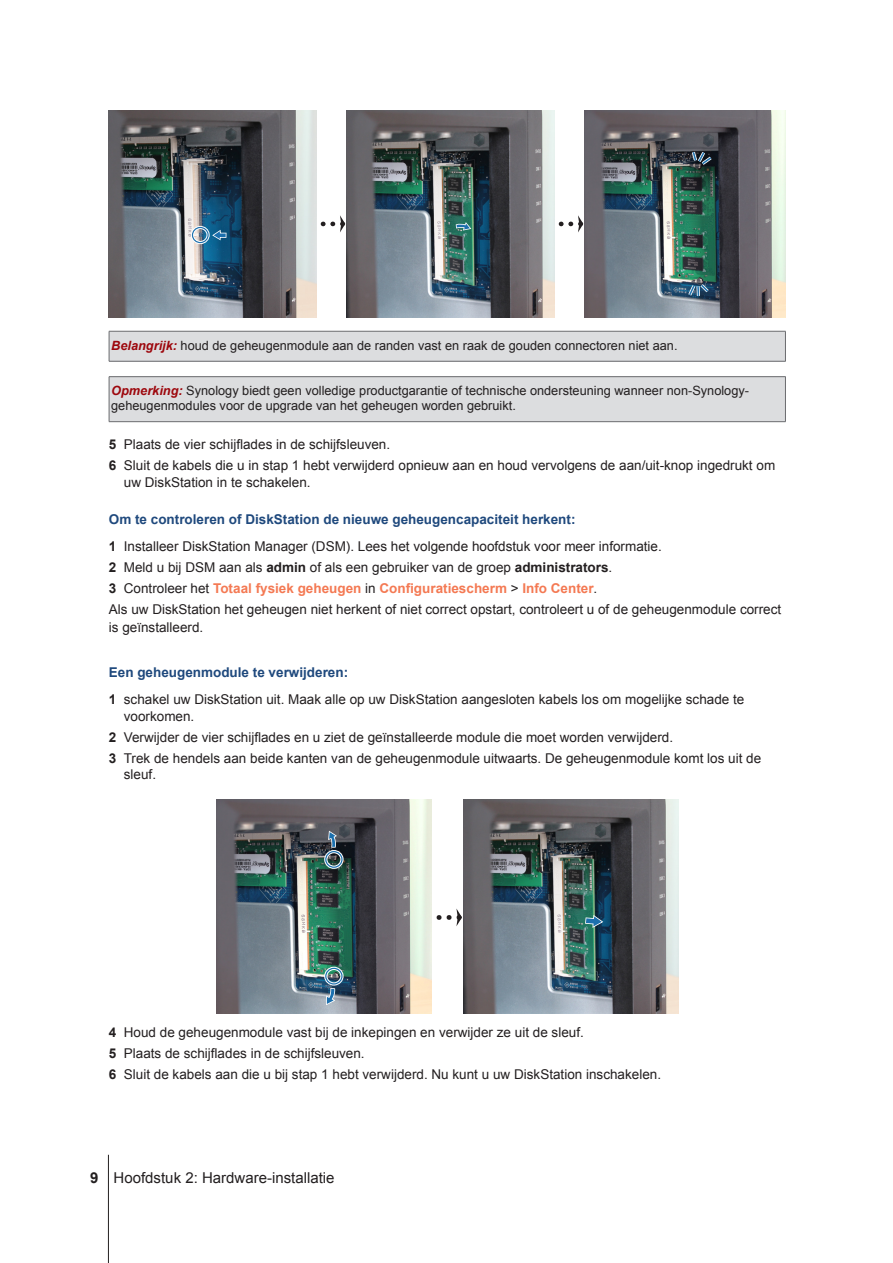
<style>
.page{position:relative;width:893px;height:1263px;background:#fff}
.page>*{position:absolute;margin:0;border:0;box-sizing:border-box;transform-origin:0 0}
.t1{font:15px "Arial";color:#231f20}
.Body-sidebar{font:13.5px/16.5px "Arial";color:#231f20}
.t2{font:700 13.5px "Arial";color:#f47953}
.DisplaySentence{font:700 13.5px "Arial";color:#1f497d}
.Body-sidebar-2{font:700 13.5px "Arial";color:#1f497d}
.Warning-sidebar{font:12.75px/15px "Arial";color:#231f20}
.s1{font-weight:700;font-style:italic;color:#9d070d}
.s2{font-weight:700}
.s3{color:#231f20}
.s4{font-weight:400;color:#231f20}
</style>
<div class="page">
<hr style="left:108px;top:1155px;width:1px;height:108px;background:#231f20">
<svg style="left:316px;top:215px;width:29px;height:17px"></svg>
<svg style="left:554px;top:215px;width:29px;height:17px"></svg>
<img style="left:109px;top:110px;width:207px;height:207px">
<img style="left:585px;top:110px;width:201px;height:207px">
<img style="left:347px;top:110px;width:207px;height:207px">
<svg style="left:689px;top:148px;width:26px;height:20px"></svg>
<svg style="left:686px;top:281px;width:26px;height:18px"></svg>
<svg style="left:455px;top:221px;width:18px;height:10px"></svg>
<svg style="left:211px;top:228px;width:16px;height:13px"></svg>
<div style="left:191px;top:226px;width:19px;height:18px;border:3px solid #fff;border-radius:50%"></div>
<div style="left:192px;top:227px;width:17px;height:16px;border:1px solid #1c70ae;border-radius:50%"></div>
<div style="left:109px;top:331px;width:676px;height:30px;background:#dcdddf"></div>
<hr style="left:109px;top:331px;width:1px;height:30px;background:#6c6d70">
<hr style="left:785px;top:331px;width:1px;height:30px;background:#6c6d70">
<hr style="left:109px;top:331px;width:677px;height:1px;background:#6c6d70">
<hr style="left:109px;top:361px;width:677px;height:1px;background:#6c6d70">
<div style="left:109px;top:377px;width:676px;height:45px;background:#dcdddf"></div>
<hr style="left:109px;top:377px;width:1px;height:44px;background:#6c6d70">
<hr style="left:785px;top:377px;width:1px;height:44px;background:#6c6d70">
<hr style="left:109px;top:376px;width:677px;height:1px;background:#6c6d70">
<hr style="left:109px;top:421px;width:677px;height:1px;background:#6c6d70">
<svg style="left:436px;top:908px;width:26px;height:18px"></svg>
<img style="left:216px;top:799px;width:215px;height:215px">
<img style="left:464px;top:799px;width:214px;height:215px">
<svg style="left:327px;top:829px;width:12px;height:19px"></svg>
<svg style="left:325px;top:987px;width:12px;height:20px"></svg>
<svg style="left:584px;top:914px;width:21px;height:15px"></svg>
<div style="left:324px;top:850px;width:20px;height:19px;border:3px solid #fff;border-radius:50%"></div>
<div style="left:325px;top:851px;width:18px;height:17px;border:1px solid #1c70ae;border-radius:50%"></div>
<div style="left:324px;top:966px;width:20px;height:20px;border:3px solid #fff;border-radius:50%"></div>
<div style="left:325px;top:967px;width:18px;height:18px;border:1px solid #1c70ae;border-radius:50%"></div>
<p class="Warning-sidebar" style="left:111px;top:338px;width:568px"><span class="s1">Belangrijk:</span> houd de geheugenmodule aan de randen vast en raak de gouden connectoren niet aan.</p>
<p class="Warning-sidebar" style="left:111px;top:384px;width:639px"><span class="s1">Opmerking:</span> Synology biedt geen volledige productgarantie of technische ondersteuning wanneer non-Synology&shy;geheugenmodules voor de upgrade van het geheugen worden gebruikt.</p>
<p class="Body-sidebar" style="left:109px;top:436px;width:283px"><span class="s2">5</span> Plaats de vier schijflades in de schijfsleuven.</p>
<p class="Body-sidebar" style="left:124px;top:457px;width:653px;text-indent:-15px"><span class="s2">6</span> Sluit de kabels die u in stap 1 hebt verwijderd opnieuw aan en houd vervolgens de aan/uit-knop ingedrukt om uw DiskStation in te schakelen.</p>
<p class="DisplaySentence" style="left:109px;top:510px;width:468px">Om te controleren of DiskStation de nieuwe geheugencapaciteit herkent:</p>
<p class="Body-sidebar" style="left:109px;top:538px;width:554px"><span class="s2">1</span> Installeer DiskStation Manager (DSM). Lees het volgende hoofdstuk voor meer informatie.</p>
<p class="Body-sidebar" style="left:109px;top:559px;width:505px"><span class="s2">2</span> Meld u bij DSM aan als <span class="s2">admin</span> of als een gebruiker van de groep <span class="s2">administrators</span>.</p>
<p class="t2" style="left:109px;top:579px;width:490px"><span class="s3">3</span> <span class="s4">Controleer het</span> Totaal fysiek geheugen <span class="s4">in</span> Configuratiescherm <span class="s4">&gt;</span> Info Center<span class="s4">.</span></p>
<p class="Body-sidebar" style="left:109px;top:600px;width:674px;line-height:18px">Als uw DiskStation het geheugen niet herkent of niet correct opstart, controleert u of de geheugenmodule correct is geïnstalleerd.</p>
<p class="Body-sidebar-2" style="left:109px;top:663px;width:241px">Een geheugenmodule te verwijderen:</p>
<p class="Body-sidebar" style="left:124px;top:691px;width:622px;text-indent:-15px"><span class="s2">1</span> schakel uw DiskStation uit. Maak alle op uw DiskStation aangesloten kabels los om mogelijke schade te voorkomen.</p>
<p class="Body-sidebar" style="left:109px;top:729px;width:566px"><span class="s2">2</span> Verwijder de vier schijflades en u ziet de geïnstalleerde module die moet worden verwijderd.</p>
<p class="Body-sidebar" style="left:124px;top:750px;width:639px;text-indent:-15px"><span class="s2">3</span> Trek de hendels aan beide kanten van de geheugenmodule uitwaarts. De geheugenmodule komt los uit de sleuf.</p>
<p class="Body-sidebar" style="left:109px;top:1024px;width:476px"><span class="s2">4</span> Houd de geheugenmodule vast bij de inkepingen en verwijder ze uit de sleuf.</p>
<p class="Body-sidebar" style="left:109px;top:1045px;width:257px"><span class="s2">5</span> Plaats de schijflades in de schijfsleuven.</p>
<p class="Body-sidebar" style="left:109px;top:1066px;width:554px"><span class="s2">6</span> Sluit de kabels aan die u bij stap 1 hebt verwijderd. Nu kunt u uw DiskStation inschakelen.</p>
<p class="t1" style="left:90px;top:1168px;width:246px"><span class="s2">9</span> Hoofdstuk 2: Hardware-installatie</p>
</div>
